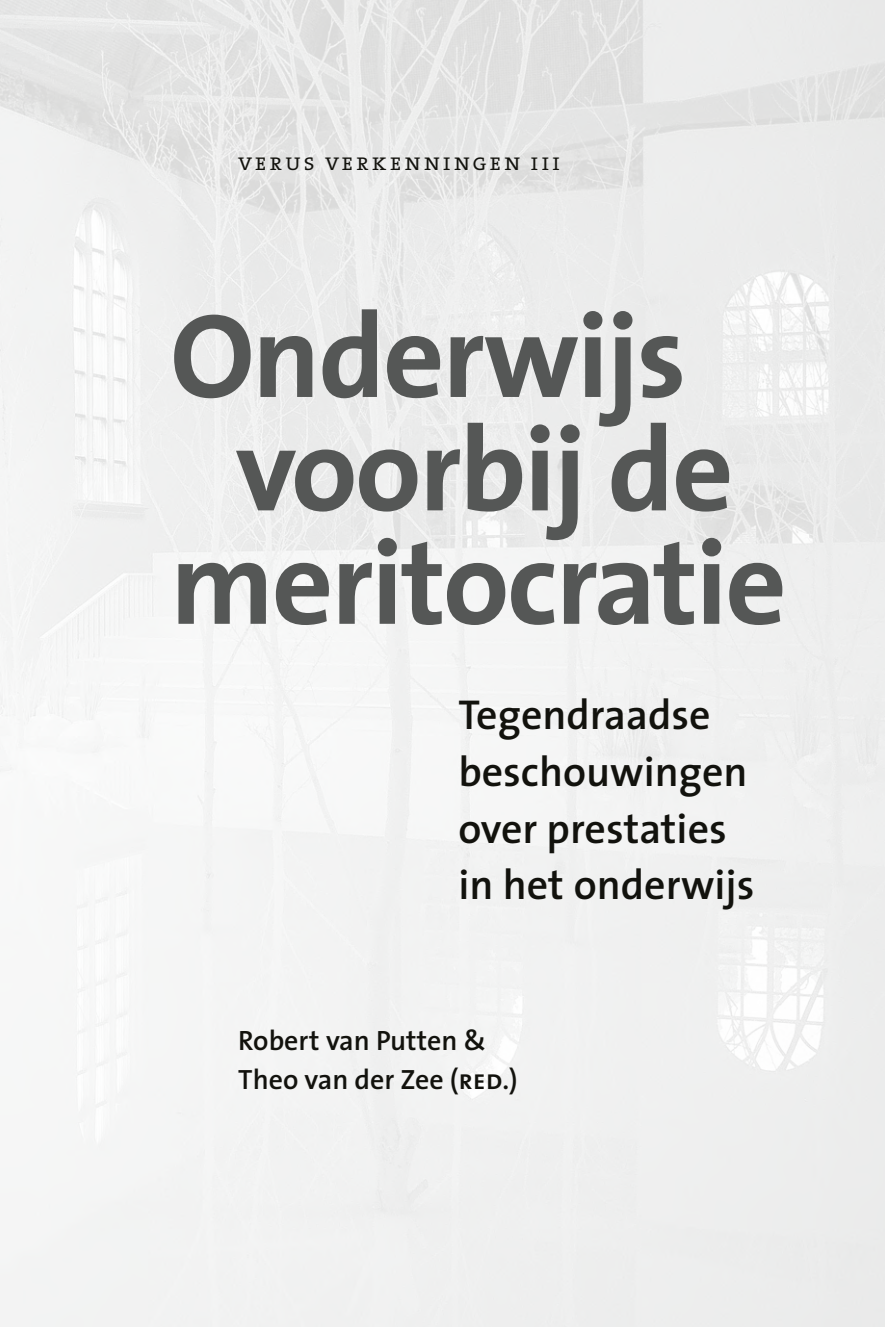
<style>
.page{position:relative;width:885px;height:1327px;background:#fff}
.page>*{position:absolute;margin:0;border:0;box-sizing:border-box;transform-origin:0 0}
.t1{font:700 120px "The Sans";letter-spacing:-.02em;color:#555756}
.t2{font:600 42px/56.6px "The Sans";color:#12120d}
.t3{font:600 28px/39.4px "The Sans";color:#12120d}
.t4{font:24px "The Serif Semi Light Caps";letter-spacing:.1em;color:#12120d}
.s1{font-family:"The Sans Semi Bold Caps";font-weight:400}
</style>
<div class="page">
<img style="left:0;top:0;width:884px;height:1327px">
<p class="t4" style="left:238px;top:142px;width:323px">verus verkenningen iii</p>
<h1 class="t1" style="left:170px;top:256px;width:517px">Onderwijs</h1>
<h1 class="t1" style="left:235px;top:369px;width:499px">voorbij de</h1>
<h1 class="t1" style="left:170px;top:483px;width:618px">meritocratie</h1>
<p class="t2" style="left:458px;top:685px;width:297px">Tegendraadse beschouwingen over prestaties in het onderwijs</p>
<p class="t3" style="left:238px;top:1019px;width:281px">Robert van Putten &amp;<br>Theo van der Zee (<span class="s1">red</span>.)</p>
</div>
